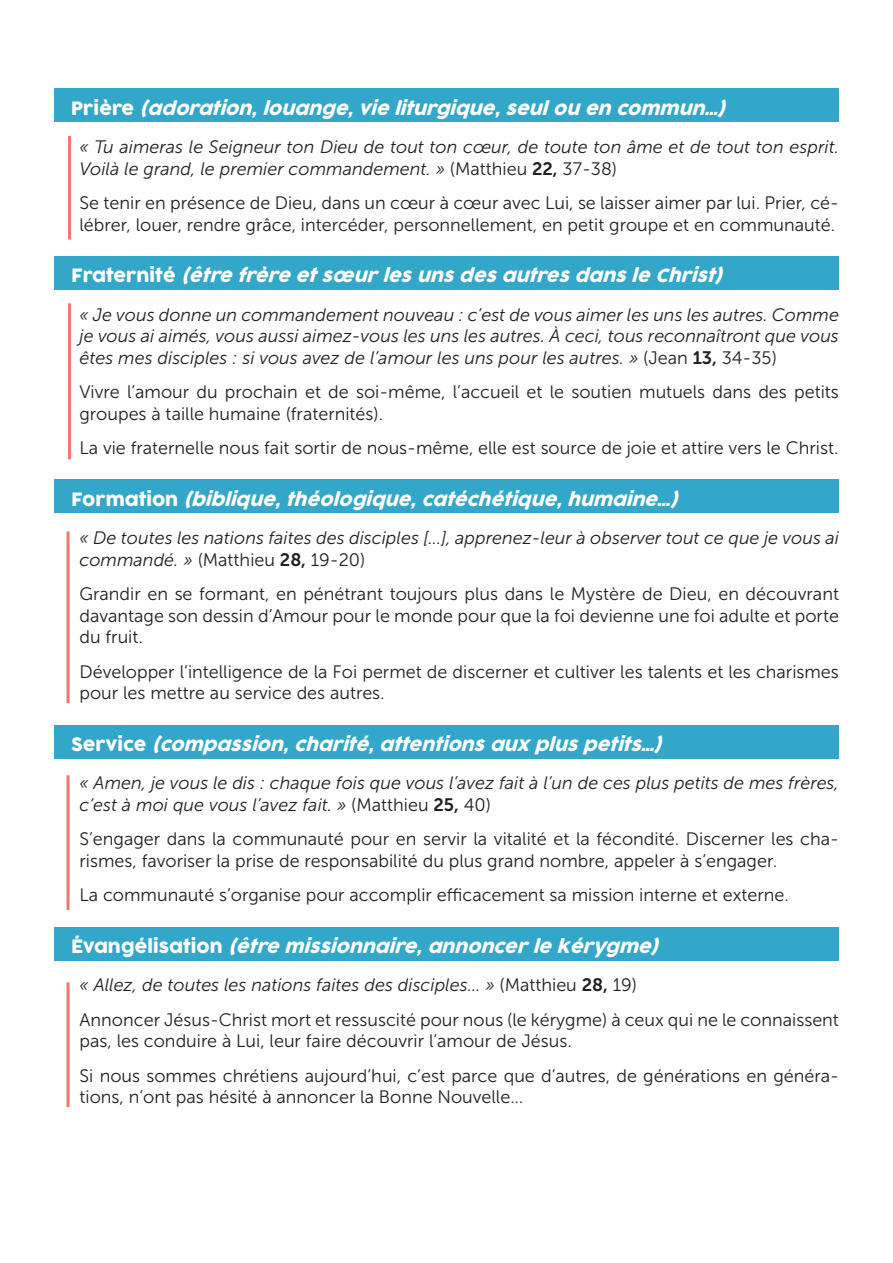
<style>
.page{position:relative;width:893px;height:1263px;background:#fff}
.page>*{position:absolute;margin:0;border:0;box-sizing:border-box;transform-origin:0 0}
.t1{font:18px/21.6px "Museo Sans 300";color:#231f20}
.t2{font:italic 18px/21.6px "Museo Sans 300";color:#231f20}
.t3{font:italic 18px "COCOGOOSE";color:#fff}
.s1{font-style:normal}
.s2{font-family:"Museo Sans 700";font-style:normal}
</style>
<div class="page">
<div style="left:54px;top:88px;width:785px;height:34px;background:#33a7ca"></div>
<div style="left:54px;top:256px;width:785px;height:34px;background:#33a7ca"></div>
<div style="left:54px;top:479px;width:785px;height:34px;background:#33a7ca"></div>
<div style="left:54px;top:725px;width:785px;height:33px;background:#33a7ca"></div>
<div style="left:54px;top:926px;width:785px;height:34px;background:#33a7ca"></div>
<hr style="left:68px;top:303px;width:3px;height:156px;background:#f2766d">
<hr style="left:67px;top:531px;width:3px;height:172px;background:#f2766d">
<hr style="left:67px;top:775px;width:3px;height:135px;background:#f2766d">
<hr style="left:67px;top:982px;width:3px;height:125px;background:#f2766d">
<hr style="left:68px;top:136px;width:3px;height:104px;background:#f2766d">
<p class="t3" style="left:71px;top:95px;width:663px"><span class="s1">P r i è r e</span> (adoration,louange,vieliturgique,seulouencommun…)</p>
<p class="t2" style="left:80px;top:136px;width:761px">« Tu aimeras le Seigneur ton Dieu de tout ton cœur, de toute ton âme et de tout ton esprit.<br>Voilà le grand, le premier commandement. » <span class="s1">(Matthieu</span> <span class="s2">22,</span> <span class="s1">37-38)</span></p>
<p class="t1" style="left:80px;top:192px;width:761px">Se tenir en présence de Dieu, dans un cœur à cœur avec Lui, se laisser aimer par lui. Prier, cé&shy;lébrer, louer, rendre grâce, intercéder, personnellement, en petit groupe et en communauté.</p>
<p class="t3" style="left:71px;top:262px;width:660px"><span class="s1">F r a t e r n i t é</span> (êtrefrèreetsœurlesunsdesautresdansleChrist)</p>
<p class="t2" style="left:80px;top:304px;width:761px;text-align:justify">« Je vous donne un commandement nouveau : c’est de vous aimer les uns les autres. Comme je vous ai aimés, vous aussi aimez-vous les uns les autres. À ceci, tous reconnaîtront que vous êtes mes disciples : si vous avez de l’amour les uns pour les autres. » <span class="s1">(Jean</span> <span class="s2">13,</span> <span class="s1">34-35)</span></p>
<p class="t1" style="left:80px;top:381px;width:761px">Vivre l’amour du prochain et de soi-même, l’accueil et le soutien mutuels dans des petits groupes à taille humaine (fraternités).</p>
<p class="t1" style="left:80px;top:437px;width:761px">La vie fraternelle nous fait sortir de nous-même, elle est source de joie et attire vers le Christ.</p>
<p class="t3" style="left:71px;top:486px;width:615px"><span class="s1">F o r m a t i o n</span> (biblique,théologique,catéchétique,humaine…)</p>
<p class="t2" style="left:80px;top:527px;width:761px">« De toutes les nations faites des disciples […], apprenez-leur à observer tout ce que je vous ai commandé. » <span class="s1">(Matthieu</span> <span class="s2">28,</span> <span class="s1">19-20)</span></p>
<p class="t1" style="left:80px;top:583px;width:761px;text-align:justify">Grandir en se formant, en pénétrant toujours plus dans le Mystère de Dieu, en découvrant davantage son dessin d’Amour pour le monde pour que la foi devienne une foi adulte et porte du fruit.</p>
<p class="t1" style="left:80px;top:661px;width:761px">Développer l’intelligence de la Foi permet de discerner et cultiver les talents et les charismes pour les mettre au service des autres.</p>
<p class="t3" style="left:71px;top:731px;width:599px"><span class="s1">S e r v i c e</span> (compassion,charité,attentionsauxpluspetits…)</p>
<p class="t2" style="left:80px;top:772px;width:761px">« Amen, je vous le dis : chaque fois que vous l’avez fait à l’un de ces plus petits de mes frères, c’est à moi que vous l’avez fait. » <span class="s1">(Matthieu</span> <span class="s2">25,</span> <span class="s1">40)</span></p>
<p class="t1" style="left:80px;top:828px;width:761px">S’engager dans la communauté pour en servir la vitalité et la fécondité. Discerner les cha&shy;rismes, favoriser la prise de responsabilité du plus grand nombre, appeler à s’engager.</p>
<p class="t1" style="left:80px;top:884px;width:711px">La communauté s’organise pour accomplir efficacement sa mission interne et externe.</p>
<p class="t3" style="left:71px;top:933px;width:595px"><span class="s1">É v a n g é l i s a t i o n</span> (êtremissionnaire,annoncerlekérygme)</p>
<p class="t2" style="left:80px;top:974px;width:559px">« Allez, de toutes les nations faites des disciples… » <span class="s1">(Matthieu</span> <span class="s2">28,</span> <span class="s1">19)</span></p>
<p class="t1" style="left:80px;top:1009px;width:761px">Annoncer Jésus-Christ mort et ressuscité pour nous (le kérygme) à ceux qui ne le connaissent pas, les conduire à Lui, leur faire découvrir l’amour de Jésus.</p>
<p class="t1" style="left:80px;top:1065px;width:761px">Si nous sommes chrétiens aujourd’hui, c’est parce que d’autres, de générations en généra&shy;tions, n’ont pas hésité à annoncer la Bonne Nouvelle…</p>
</div>
